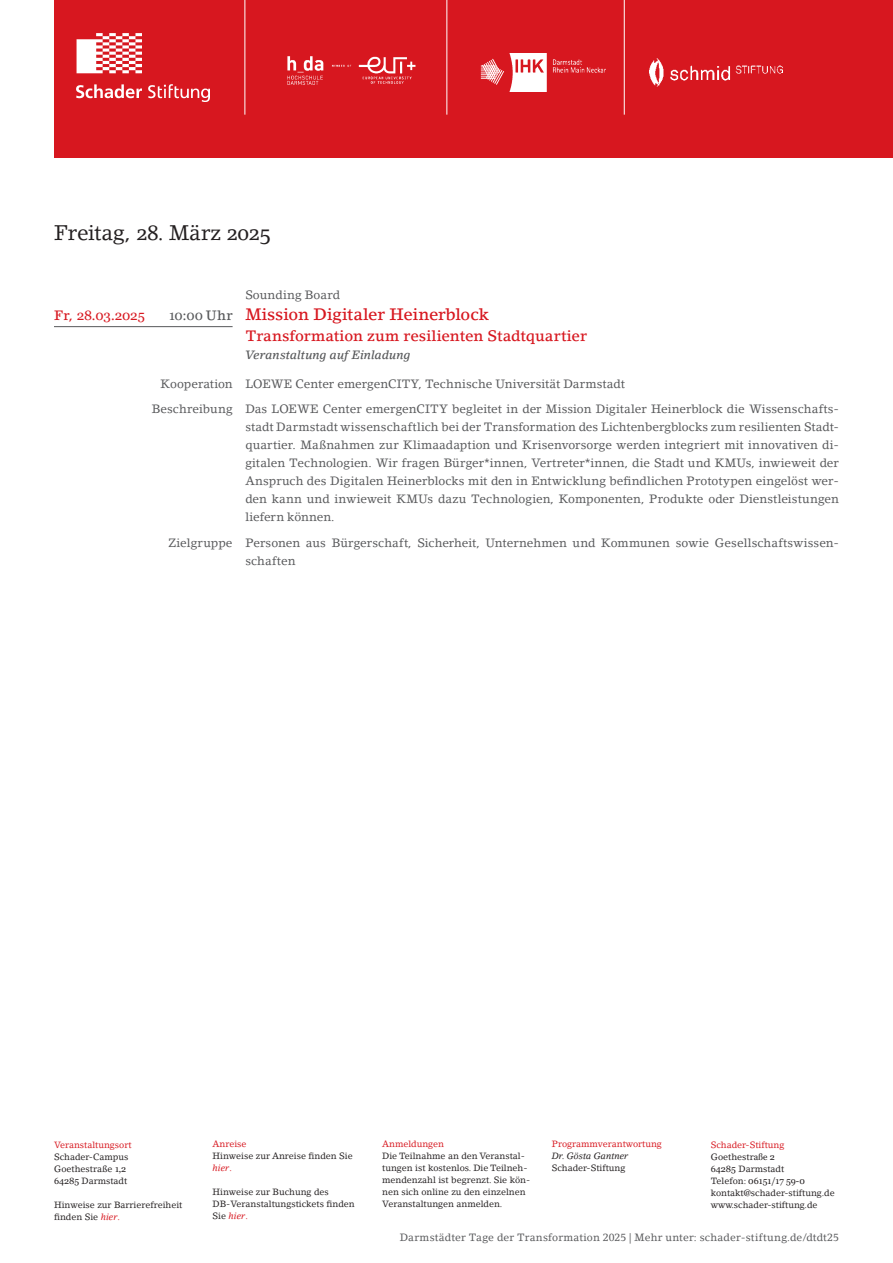
<style>
.page{position:relative;width:893px;height:1263px;background:#fff}
.page>*{position:absolute;margin:0;border:0;box-sizing:border-box;transform-origin:0 0}
.PÜ_S2_Zielgruppe{font:21px "Lino Letter Std";letter-spacing:-.01em;color:#231f20}
.PÜ_S2_Titel_Zeile_1{font:500 16.5px "Lino Letter Std";letter-spacing:-.01em;color:#d7171f}
.PÜ_S2_Titel_Zeile_2{font:500 15px "Lino Letter Std";letter-spacing:-.005em;color:#d7171f}
.PÜ_S2_Titel_Zeile_1-2{font:13.5px "Georgia";letter-spacing:-.015em;color:#d7171f}
.PÜ_S2_Kooperation_und_Beschreibung{font:12px/18px "Lino Letter Std";color:#57585a;text-align:justify}
.PÜ_S2_Zielgruppe-2{font:12px/18px "Lino Letter Std";color:#57585a}
.PÜ_S2_öffentlich_oder_Einladung_nach_2-z{font:italic 500 12px "Lino Letter Std";letter-spacing:-.005em;color:#57585a}
.PÜ_S2_Format_der_Veranstaltung{font:12px "Lino Letter Std";letter-spacing:.01em;color:#57585a}
.t1{font:10.5px "Lino Letter Std";letter-spacing:.015em;color:#57585a}
.t2{font:9px/12px "Lino Letter Std";color:#231f20}
.t3{font:9px "Lino Letter Std";color:#d7171f}
.t4{font:9px "Georgia";color:#231f20}
.t5{font:italic 9px "Lino Letter Std";color:#231f20}
.s1{font-family:"Lino Letter Std";font-weight:500}
.s2{font-family:"Georgia";font-weight:400;font-size:13.5px;color:#57585a}
.s3{font-size:13.5px;color:#57585a}
.s4{font-family:"Georgia"}
.s5{font-style:italic;color:#d7171f}
.s6{color:#d7171f}
.s7{font-family:"Lino Letter Std"}
</style>
<div class="page">
<div style="left:54px;top:0;width:839px;height:157px;background:#d7171f"></div>
<img style="left:77px;top:33px;width:133px;height:69px">
<img style="left:480px;top:54px;width:125px;height:37px">
<hr style="left:244px;top:0;width:1px;height:115px;background:#fff">
<hr style="left:446px;top:0;width:1px;height:115px;background:#fff">
<img style="left:287px;top:56px;width:129px;height:29px">
<img style="left:649px;top:58px;width:133px;height:29px">
<hr style="left:624px;top:0;width:1px;height:115px;background:#fff">
<hr style="left:54px;top:326px;width:179px;height:1px;background:#57585a">
<p class="PÜ_S2_Zielgruppe" style="left:54px;top:220px;width:219px">Freitag, 28. März 2025</p>
<p class="PÜ_S2_Format_der_Veranstaltung" style="left:245px;top:288px;width:96px">Sounding Board</p>
<p class="PÜ_S2_Titel_Zeile_1-2" style="left:54px;top:308px;width:92px"><span class="s1">Fr,</span> 28.03.2025</p>
<p class="PÜ_S2_Titel_Zeile_1" style="left:169px;top:305px;width:321px"><span class="s2">10:00</span> <span class="s3">Uhr</span> Mission Digitaler Heinerblock</p>
<p class="PÜ_S2_Titel_Zeile_2" style="left:245px;top:327px;width:343px">Transformation zum resilienten Stadtquartier</p>
<p class="PÜ_S2_öffentlich_oder_Einladung_nach_2-z" style="left:245px;top:348px;width:167px">Veranstaltung auf Einladung</p>
<p class="PÜ_S2_Kooperation_und_Beschreibung" style="left:161px;top:375px;width:466px">Kooperation LOEWE Center emergenCITY, Technische Universität Darmstadt</p>
<p class="PÜ_S2_Kooperation_und_Beschreibung" style="left:245px;top:400px;width:595px;text-indent:-94px">Beschreibung Das LOEWE Center emergenCITY begleitet in der Mission Digitaler Heinerblock die Wissenschafts&shy;stadt Darmstadt wissenschaftlich bei der Transformation des Lichtenbergblocks zum resilienten Stadt&shy;quartier. Maßnahmen zur Klimaadaption und Krisenvorsorge werden integriert mit innovativen di&shy;gitalen Technologien. Wir fragen Bürger*innen, Vertreter*innen, die Stadt und KMUs, inwieweit der Anspruch des Digitalen Heinerblocks mit den in Entwicklung befindlichen Prototypen eingelöst wer&shy;den kann und inwieweit KMUs dazu Technologien, Komponenten, Produkte oder Dienstleistungen liefern können.</p>
<p class="PÜ_S2_Zielgruppe-2" style="left:245px;top:533px;width:595px;text-indent:-77px">Zielgruppe Personen aus Bürgerschaft, Sicherheit, Unternehmen und Kommunen sowie Gesellschaftswissen&shy;schaften</p>
<p class="t3" style="left:54px;top:1139px;width:79px">Veranstaltungsort</p>
<p class="t2" style="left:54px;top:1150px;width:76px">Schader-Campus</p>
<p class="t2" style="left:54px;top:1162px;width:74px">Goethestraße <span class="s4">1,2</span></p>
<p class="t2" style="left:54px;top:1174px;width:75px"><span class="s4">64285</span> Darmstadt</p>
<p class="t2" style="left:54px;top:1198px;width:130px">Hinweise zur Barrierefreiheit</p>
<p class="t2" style="left:54px;top:1210px;width:68px">finden Sie <span class="s5">hier</span><span class="s6">.</span></p>
<p class="t3" style="left:213px;top:1139px;width:36px">Anreise</p>
<p class="t2" style="left:213px;top:1150px;width:142px">Hinweise zur Anreise finden Sie <span class="s5">hier</span><span class="s6">.</span></p>
<p class="t2" style="left:213px;top:1186px;width:144px">Hinweise zur Buchung des<br>DB-Veranstaltungstickets finden<br>Sie <span class="s5">hier</span><span class="s6">.</span></p>
<p class="t3" style="left:382px;top:1139px;width:63px">Anmeldungen</p>
<p class="t2" style="left:382px;top:1150px;width:150px">Die Teilnahme an den Veranstal&shy;tungen ist kostenlos. Die Teilneh&shy;mendenzahl ist begrenzt. Sie kön&shy;nen sich online zu den einzelnen<br>Veranstaltungen anmelden.</p>
<p class="t3" style="left:552px;top:1139px;width:112px">Programmverantwortung</p>
<p class="t5" style="left:552px;top:1151px;width:78px">Dr. Gösta Gantner</p>
<p class="t2" style="left:552px;top:1162px;width:75px">Schader-Stiftung</p>
<p class="t3" style="left:711px;top:1139px;width:75px">Schader-Stiftung</p>
<p class="t2" style="left:711px;top:1150px;width:66px">Goethestr<span class="s4">aße 2</span></p>
<p class="t2" style="left:711px;top:1162px;width:75px"><span class="s4">64285</span> Darmstadt</p>
<p class="t4" style="left:711px;top:1175px;width:96px"><span class="s7">Telefon:</span> 06151/17 59-0</p>
<p class="t2" style="left:711px;top:1186px;width:125px">kontakt@schader-stiftung.de</p>
<p class="t2" style="left:711px;top:1198px;width:108px">www.schader-stiftung.de</p>
<p class="t1" style="left:400px;top:1231px;width:441px">Darmstädter Tage der Transformation 2025 | Mehr unter: schader-stiftung.de/dtdt25</p>
</div>
